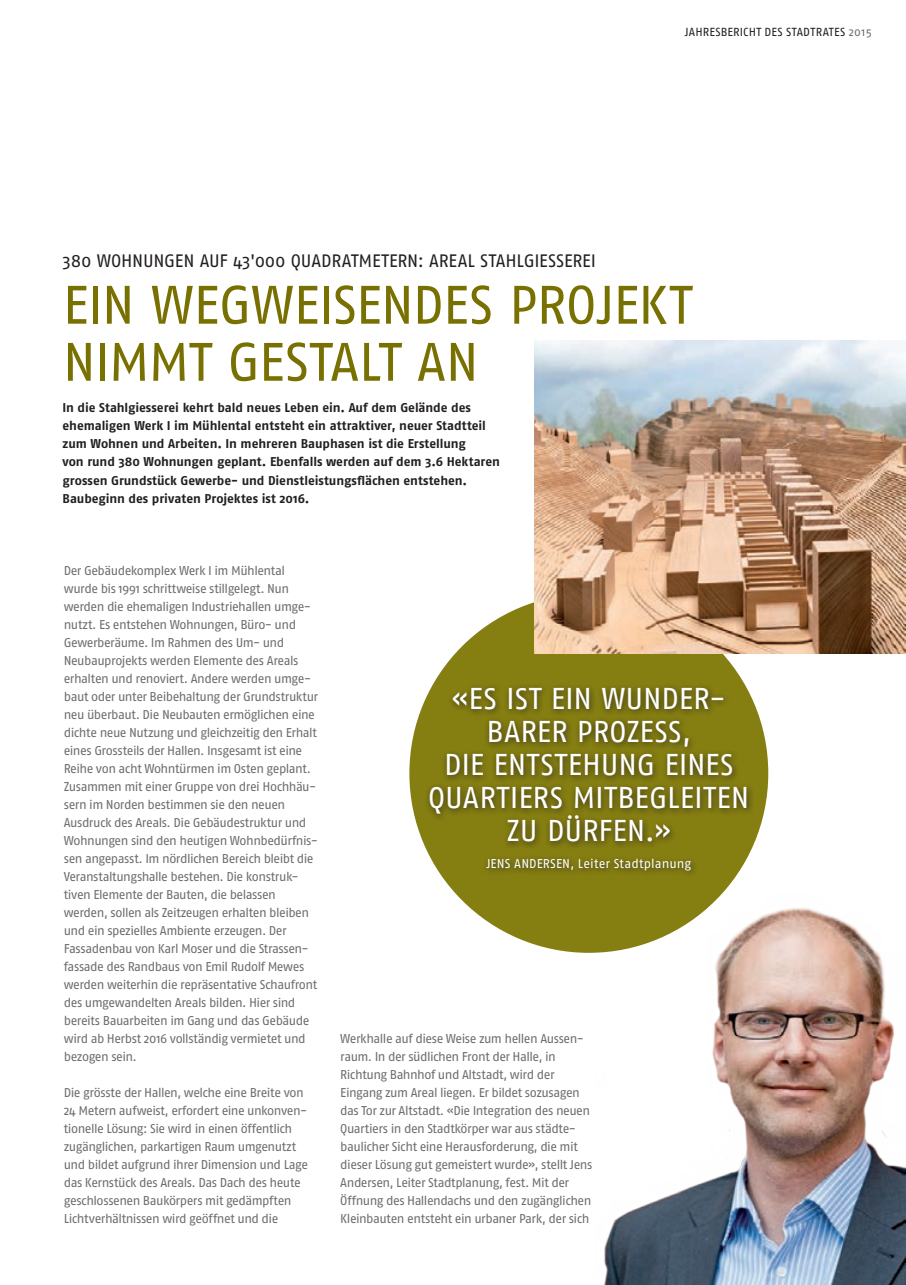
<style>
.page{position:relative;width:906px;height:1285px;background:#fff}
.page>*{position:absolute;margin:0;border:0;box-sizing:border-box;transform-origin:0 0}
._1_0_Haupttitel{font:54px/57px "Fago No";letter-spacing:-.02em;color:#787000}
._1_0_Haupttitel-2{font:30px/33px "Fago No";letter-spacing:-.005em;color:#fff;text-align:center}
._1_0_Haupttitel-3{font:18px "Fago No";letter-spacing:-.01em;color:#231f20}
._3_0_Lauftrext{font:12.75px/18px "Fago No";letter-spacing:-.04em;color:#6c6d70}
._3_1_Lead{font:700 12.75px "Fago No";letter-spacing:-.005em;color:#231f20}
._1_0_Haupttitel-4{font:12.75px "Fago No";letter-spacing:.005em;color:#fff}
.t1{font:11.7px "Fago No";letter-spacing:.02em;color:#231f20}
.s1{color:#6c6d70}
</style>
<div class="page">
<div style="left:409px;top:593px;width:359px;height:359px;background:#857e11;border-radius:50%"></div>
<div style="left:424px;top:682px;width:330px;height:195px;background:#231f20;opacity:.75"></div>
<img style="left:595px;top:857px;width:311px;height:427px">
<img style="left:534px;top:340px;width:372px;height:313px">
<p class="t1" style="left:685px;top:26px;width:189px">JAHRESBERICHT DES STADTRATES <span class="s1">2015</span></p>
<p class="_1_0_Haupttitel-3" style="left:63px;top:250px;width:535px">380 WOHNUNGEN AUF 43'000 QUADRATMETERN: AREAL STAHLGIESSEREI</p>
<p class="_1_0_Haupttitel" style="left:63px;top:276px;width:631px">EIN WEGWEISENDES PROJEKT<br>NIMMT GESTALT AN</p>
<p class="_3_1_Lead" style="left:63px;top:400px;width:410px">In die Stahlgiesserei kehrt bald neues Leben ein. Auf dem Gelände des</p>
<p class="_3_1_Lead" style="left:63px;top:418px;width:425px">ehemaligen Werk I im Mühlental entsteht ein attraktiver, neuer Stadtteil</p>
<p class="_3_1_Lead" style="left:63px;top:436px;width:405px">zum Wohnen und Arbeiten. In mehreren Bauphasen ist die Erstellung</p>
<p class="_3_1_Lead" style="left:63px;top:454px;width:439px">von rund 380 Wohnungen geplant. Ebenfalls werden auf dem 3.6 Hektaren</p>
<p class="_3_1_Lead" style="left:63px;top:472px;width:406px">grossen Grundstück Gewerbe- und Dienstleistungsflächen entstehen.</p>
<p class="_3_1_Lead" style="left:63px;top:490px;width:248px">Baubeginn des privaten Projektes ist 2016.</p>
<p class="_3_0_Lauftrext" style="left:64px;top:561px;width:256px">Der Gebäudekomplex Werk I im Mühlental wurde bis 1991 schrittweise stillgelegt. Nun werden die ehemaligen Industriehallen umge&shy;nutzt. Es entstehen Wohnungen, Büro- und Gewerberäume. Im Rahmen des Um- und Neubauprojekts werden Elemente des Areals erhalten und renoviert. Andere werden umge&shy;baut oder unter Beibehaltung der Grundstruktur neu überbaut. Die Neubauten ermöglichen eine dichte neue Nutzung und gleichzeitig den Erhalt eines Grossteils der Hallen. Insgesamt ist eine Reihe von acht Wohntürmen im Osten geplant.<br>Zusammen mit einer Gruppe von drei Hochhäu&shy;sern im Norden bestimmen sie den neuen Ausdruck des Areals. Die Gebäudestruktur und Wohnungen sind den heutigen Wohnbedürfnis&shy;sen angepasst. Im nördlichen Bereich bleibt die Veranstaltungshalle bestehen. Die konstruk&shy;tiven Elemente der Bauten, die belassen werden, sollen als Zeitzeugen erhalten bleiben und ein spezielles Ambiente erzeugen. Der Fassadenbau von Karl Moser und die Strassen&shy;fassade des Randbaus von Emil Rudolf Mewes werden weiterhin die repräsentative Schaufront des umgewandelten Areals bilden. Hier sind bereits Bauarbeiten im Gang und das Gebäude wird ab Herbst 2016 vollständig vermietet und bezogen sein.</p>
<p class="_3_0_Lauftrext" style="left:64px;top:1083px;width:246px">Die grösste der Hallen, welche eine Breite von 24 Metern aufweist, erfordert eine unkonven&shy;tionelle Lösung: Sie wird in einen öffentlich zugänglichen, parkartigen Raum umgenutzt und bildet aufgrund ihrer Dimension und Lage das Kernstück des Areals. Das Dach des heute geschlossenen Baukörpers mit gedämpften Lichtverhältnissen wird geöffnet und die</p>
<p class="_1_0_Haupttitel-2" style="left:452px;top:681px;width:276px">«ES IST EIN WUNDER-<br>BARER PROZESS,</p>
<p class="_1_0_Haupttitel-2" style="left:428px;top:747px;width:323px">DIE ENTSTEHUNG EINES<br>QUARTIERS MITBEGLEITEN<br>ZU DÜRFEN.»</p>
<p class="_1_0_Haupttitel-4" style="left:486px;top:855px;width:206px">JENS ANDERSEN, Leiter Stadtplanung</p>
<p class="_3_0_Lauftrext" style="left:340px;top:1029px;width:253px">Werkhalle auf diese Weise zum hellen Aussen&shy;raum. In der südlichen Front der Halle, in Richtung Bahnhof und Altstadt, wird der Eingang zum Areal liegen. Er bildet sozusagen das Tor zur Altstadt. «Die Integration des neuen Quartiers in den Stadtkörper war aus städte&shy;baulicher Sicht eine Herausforderung, die mit dieser Lösung gut gemeistert wurde», stellt Jens Andersen, Leiter Stadtplanung, fest. Mit der Öffnung des Hallendachs und den zugänglichen Kleinbauten entsteht ein urbaner Park, der sich</p>
</div>
